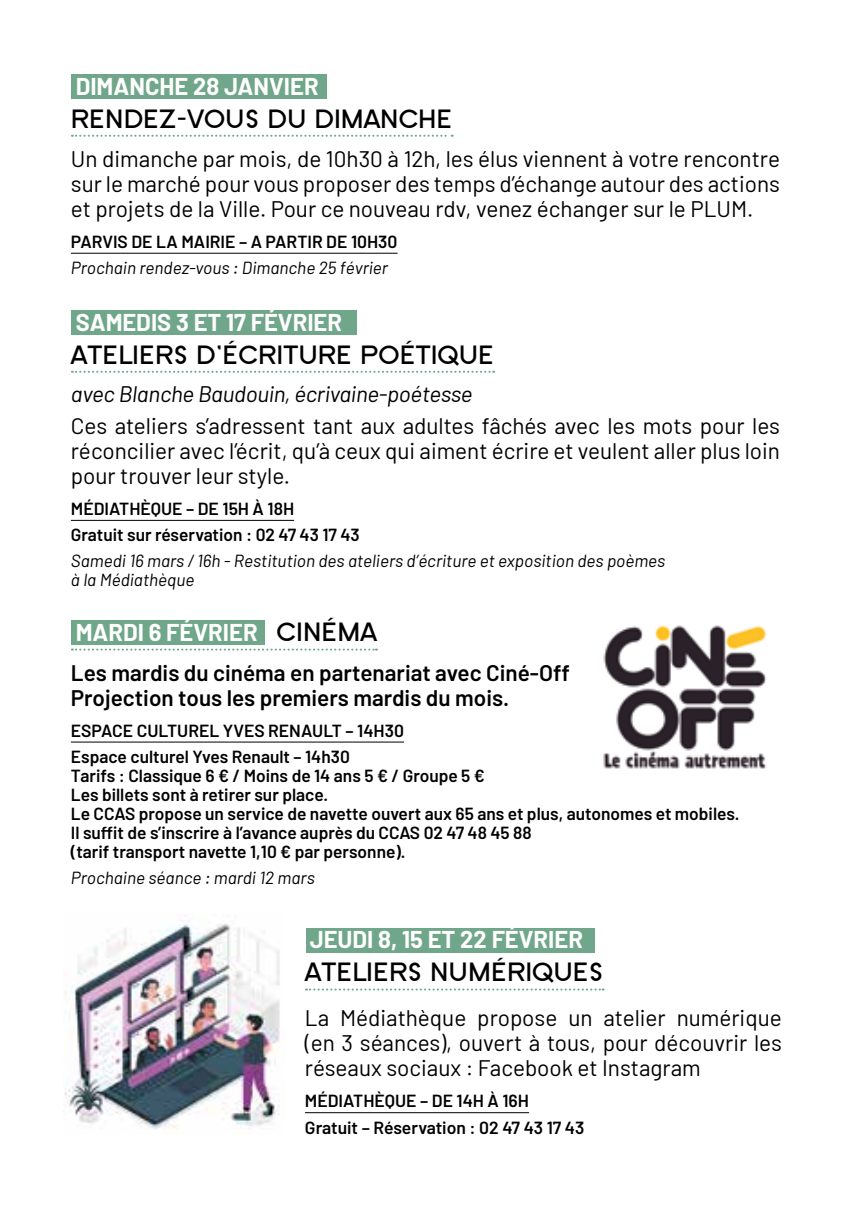
<style>
.page{position:relative;width:851px;height:1205px;background:#fff}
.page>*{position:absolute;margin:0;border:0;box-sizing:border-box;transform-origin:0 0}
.t1{font:700 27.5px "SF New Republic";color:#000}
.t2{font:700 23.75px "Barlow";color:#fff}
.t3{font:22.5px/25px "Barlow";color:#000;text-align:justify}
.t4{font:600 22.5px/25px "Barlow";color:#000}
.t5{font:italic 22.5px "Barlow";letter-spacing:-.01em;color:#000}
.t6{font:600 17.5px/19px "Barlow";color:#000}
.t7{font:italic 17.5px/19px "Barlow";color:#000}
.s1{font-family:"SF New Republic";font-size:27.5px;color:#000}
</style>
<div class="page">
<div style="left:71px;top:621px;width:193px;height:24px;background:#70a68a"></div>
<div style="left:71px;top:310px;width:285px;height:24px;background:#70a68a"></div>
<svg style="left:72px;top:648px;width:305px;height:2px"></svg>
<hr style="left:71px;top:741px;width:333px;height:1px;background:#000">
<svg style="left:72px;top:371px;width:422px;height:2px"></svg>
<hr style="left:71px;top:520px;width:223px;height:1px;background:#000">
<div style="left:306px;top:928px;width:288px;height:24px;background:#70a68a"></div>
<svg style="left:306px;top:988px;width:297px;height:2px"></svg>
<hr style="left:305px;top:1112px;width:224px;height:1px;background:#000">
<img style="left:603px;top:625px;width:164px;height:144px">
<div style="left:71px;top:74px;width:255px;height:24px;background:#70a68a"></div>
<svg style="left:72px;top:135px;width:380px;height:2px"></svg>
<hr style="left:71px;top:253px;width:326px;height:1px;background:#000">
<img style="left:65px;top:920px;width:215px;height:210px">
<p class="t2" style="left:76px;top:71px;width:244px">DIMANCHE 28 JANVIER</p>
<p class="t1" style="left:71px;top:104px;width:383px">RENDEZ-VOUS DU DIMANCHE</p>
<p class="t3" style="left:71px;top:144px;width:710px">Un dimanche par mois, de 10h30 à 12h, les élus viennent à votre rencontre sur le marché pour vous proposer des temps d’échange autour des actions et projets de la Ville. Pour ce nouveau rdv, venez échanger sur le PLUM.</p>
<p class="t6" style="left:71px;top:231px;width:328px">PARVIS DE LA MAIRIE – A PARTIR DE 10H30</p>
<p class="t7" style="left:71px;top:258px;width:318px">Prochain rendez-vous : Dimanche 25 février</p>
<p class="t2" style="left:76px;top:307px;width:268px">SAMEDIS 3 ET 17 FÉVRIER</p>
<p class="t1" style="left:71px;top:340px;width:425px">ATELIERS D’ÉCRITURE POÉTIQUE</p>
<p class="t5" style="left:71px;top:380px;width:403px">avec Blanche Baudouin, écrivaine-poétesse</p>
<p class="t3" style="left:71px;top:412px;width:710px">Ces ateliers s’adressent tant aux adultes fâchés avec les mots pour les réconcilier avec l’écrit, qu’à ceux qui aiment écrire et veulent aller plus loin pour trouver leur style.</p>
<p class="t6" style="left:71px;top:494px;width:290px;line-height:26px">MÉDIATHÈQUE – DE 15H À 18H<br>Gratuit sur réservation : 02 47 43 17 43</p>
<p class="t7" style="left:71px;top:551px;width:596px">Samedi 16 mars / 16h - Restitution des ateliers d’écriture et exposition des poèmes à la Médiathèque</p>
<p class="t2" style="left:76px;top:618px;width:303px">MARDI 6 FÉVRIER <span class="s1">CINÉMA</span></p>
<p class="t4" style="left:71px;top:658px;width:500px">Les mardis du cinéma en partenariat avec Ciné-Off<br>Projection tous les premiers mardis du mois.</p>
<p class="t6" style="left:71px;top:716px;width:334px;line-height:26px">ESPACE CULTUREL YVES RENAULT – 14H30<br>Espace culturel Yves Renault – 14h30</p>
<p class="t6" style="left:71px;top:764px;width:670px">Tarifs : Classique 6 € / Moins de 14 ans 5 € / Groupe 5 €<br>Les billets sont à retirer sur place.<br>Le CCAS propose un service de navette ouvert aux 65 ans et plus, autonomes et mobiles.<br>Il suffit de s’inscrire à l’avance auprès du CCAS 02 47 48 45 88<br>(tarif transport navette 1,10 € par personne).</p>
<p class="t7" style="left:71px;top:868px;width:245px">Prochaine séance : mardi 12 mars</p>
<p class="t2" style="left:309px;top:925px;width:275px">JEUDI 8, 15 ET 22 FÉVRIER</p>
<p class="t1" style="left:305px;top:957px;width:300px">ATELIERS NUMÉRIQUES</p>
<p class="t3" style="left:305px;top:1004px;width:478px">La Médiathèque propose un atelier numérique (en 3 séances), ouvert à tous, pour découvrir les réseaux sociaux : Facebook et Instagram</p>
<p class="t6" style="left:305px;top:1086px;width:281px;line-height:26px">MÉDIATHÈQUE – DE 14H À 16H<br>Gratuit – Réservation : 02 47 43 17 43</p>
</div>
